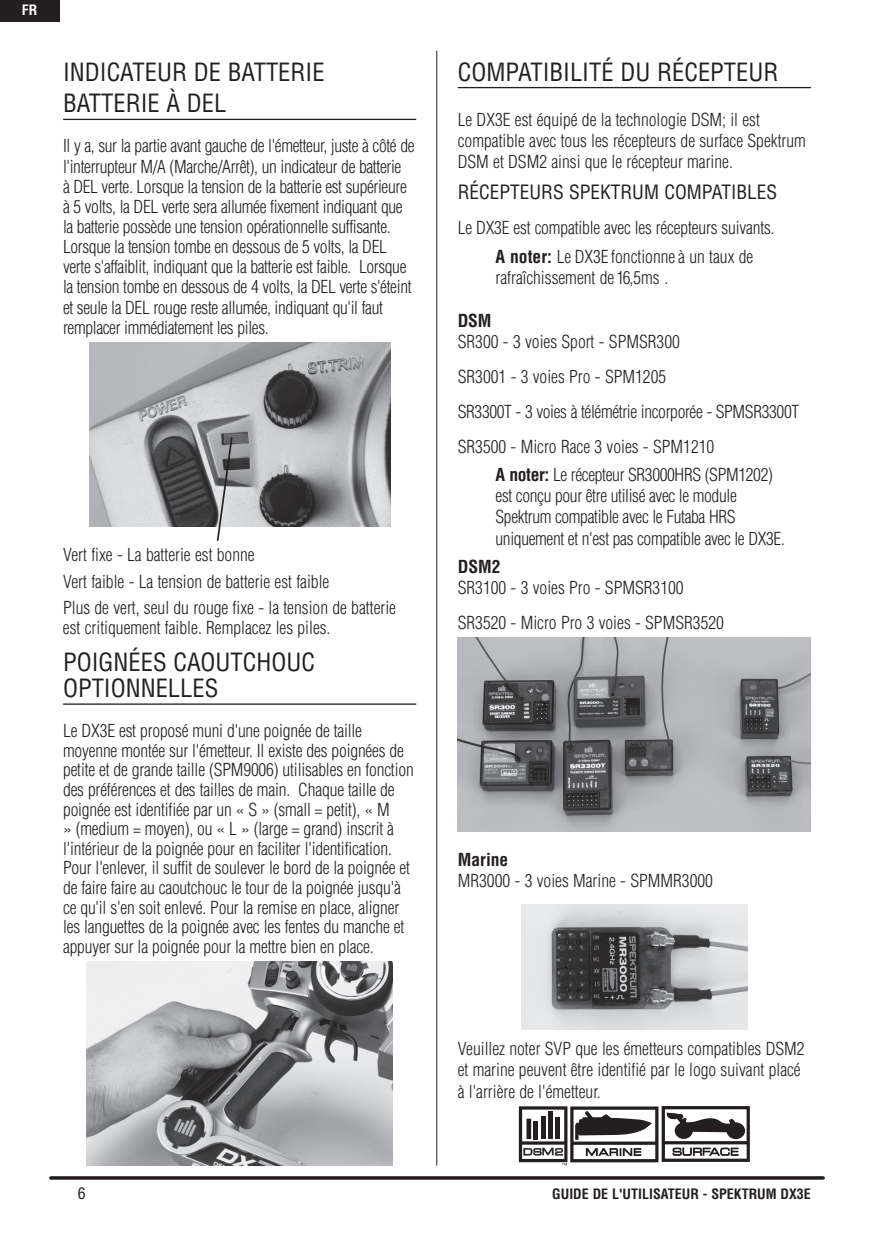
<style>
.page{position:relative;width:874px;height:1241px;background:#fff}
.page>*{position:absolute;margin:0;border:0;box-sizing:border-box;transform-origin:0 0}
.t1{font:condensed 24.5px/31.5px "Helvetica LT Std";color:#231f20}
.t2{font:condensed 19.25px "Helvetica LT Std";color:#231f20}
.t3{font:300 condensed 17.5px/19.6px "Helvetica LT Std";letter-spacing:-.01em;color:#231f20}
.t4{font:700 condensed 17.5px "Helvetica LT Std";color:#231f20}
.t5{font:condensed 15.75px "Helvetica LT Std";color:#231f20}
.t6{font:700 condensed 14px "Helvetica LT Std";color:#231f20}
.t7{font:700 condensed 14px "Helvetica LT Std";color:#fff}
.s1{font-weight:700}
</style>
<div class="page">
<svg style="left:51px;top:1176px;width:771px;height:3px;background:#312d2e"></svg>
<hr style="left:436px;top:51px;width:1px;height:1114px;background:#231f20">
<div style="left:0;top:0;width:59px;height:21px;background:#231f20"></div>
<hr style="left:63px;top:119px;width:353px;height:1px;background:#231f20">
<hr style="left:63px;top:703px;width:353px;height:1px;background:#231f20">
<img style="left:89px;top:342px;width:301px;height:184px">
<svg style="left:215px;top:435px;width:18px;height:106px;background:#a1a2a4"></svg>
<img style="left:87px;top:961px;width:305px;height:204px">
<hr style="left:457px;top:87px;width:353px;height:1px;background:#231f20">
<img style="left:457px;top:637px;width:353px;height:194px">
<img style="left:521px;top:904px;width:226px;height:125px">
<svg style="left:518px;top:1106px;width:231px;height:59px"></svg>
<p class="t7" style="left:22px;top:1px;width:17px">FR</p>
<h1 class="t1" style="left:63px;top:56px;width:13px">INDICA</h1>
<h1 class="t1" style="left:132px;top:56px;width:27px">TEUR</h1>
<h1 class="t1" style="left:63px;top:56px;width:227px;text-indent:131px">DE BATTERIE<br>BATTERIE À DEL</h1>
<p class="t3" style="left:63px;top:136px;width:353px;line-height:20.1px">Il y a, sur la partie avant gauche de l'émetteur, juste à côté de l'interrupteur M/A (Marche/Arrêt), un indicateur de batterie<br>à DEL verte. Lorsque la tension de la batterie est supérieure à 5 volts, la DEL verte sera allumée fixement indiquant que la batterie possède une tension opérationnelle suffisante.<br>Lorsque la tension tombe en dessous de 5 volts, la DEL verte s'affaiblit, indiquant que la batterie est faible. Lorsque la tension tombe en dessous de 4 volts, la DEL verte s'éteint et seule la DEL rouge reste allumée, indiquant qu'il faut remplacer immédiatement les piles.</p>
<p class="t3" style="left:63px;top:541px;width:334px;line-height:26.4px">Vert fixe - La batterie est bonne<br>Vert faible - La tension de batterie est faible<br>Plus de vert, seul du rouge fixe - la tension de batterie</p>
<p class="t3" style="left:63px;top:617px;width:269px">est critiquement faible. Remplacez les piles.</p>
<h1 class="t1" style="left:63px;top:648px;width:253px;line-height:26.2px">POIGNÉES CAOUTCHOUC<br>OPTIONNELLES</h1>
<p class="t3" style="left:63px;top:720px;width:352px">Le DX3E est proposé muni d'une poignée de taille moyenne montée sur l'émetteur. Il existe des poignées de petite et de grande taille (SPM9006) utilisables en fonction des préférences et des tailles de main. Chaque taille de poignée est identifiée par un « S » (small = petit), « M<br>» (medium = moyen), ou « L » (large = grand) inscrit à l'intérieur de la poignée pour en faciliter l'identification.<br>Pour l'enlever, il suffit de soulever le bord de la poignée et de faire faire au caoutchouc le tour de la poignée jusqu'à ce qu'il s'en soit enlevé. Pour la remise en place, aligner les languettes de la poignée avec les fentes du manche et appuyer sur la poignée pour la mettre bien en place.</p>
<h1 class="t1" style="left:457px;top:56px;width:322px">COMPATIBILITÉ DU RÉCEPTEUR</h1>
<p class="t3" style="left:457px;top:109px;width:349px;line-height:21px">Le DX3E est équipé de la technologie DSM; il est compatible avec tous les récepteurs de surface Spektrum<br>DSM et DSM2 ainsi que le récepteur marine.</p>
<p class="t2" style="left:457px;top:180px;width:321px">RÉCEPTEURS SPEKTRUM COMPATIBLES</p>
<p class="t3" style="left:495px;top:213px;width:280px;line-height:28.7px;text-indent:-38px">Le DX3E est compatible avec les récepteurs suivants.<br><span class="s1">A noter:</span> Le DX3E fonctionne à un taux de</p>
<p class="t3" style="left:495px;top:268px;width:174px">rafraîchissement de 16,5ms .</p>
<p class="t4" style="left:457px;top:309px;width:35px">DSM</p>
<p class="t3" style="left:457px;top:323px;width:343px;line-height:35px">SR300 - 3 voies Sport - SPMSR300<br>SR3001 - 3 voies Pro - SPM1205<br>SR3300T - 3 voies à télémétrie incorporée - SPMSR3300T SR3500 - Micro Race 3 voies - SPM1210</p>
<p class="t3" style="left:495px;top:464px;width:291px;line-height:21.2px"><span class="s1">A noter:</span> Le récepteur SR3000HRS (SPM1202) est conçu pour être utilisé avec le module Spektrum compatible avec le Futaba HRS uniquement et n'est pas compatible avec le DX3E.</p>
<p class="t4" style="left:457px;top:555px;width:44px">DSM2</p>
<p class="t3" style="left:457px;top:570px;width:268px;line-height:35px">SR3100 - 3 voies Pro - SPMSR3100<br>SR3520 - Micro Pro 3 voies - SPMSR3520</p>
<p class="t4" style="left:457px;top:848px;width:52px">Marine</p>
<p class="t3" style="left:457px;top:871px;width:256px">MR3000 - 3 voies Marine - SPMMR3000</p>
<p class="t3" style="left:457px;top:1038px;width:348px;line-height:21px">Veuillez noter SVP que les émetteurs compatibles DSM2 et marine peuvent être identifié par le logo suivant placé à l'arrière de l'émetteur.</p>
<p class="t5" style="left:78px;top:1183px;width:9px">6</p>
<p class="t6" style="left:552px;top:1185px;width:260px">GUIDE DE L'UTILISATEUR - SPEKTRUM DX3E</p>
</div>
